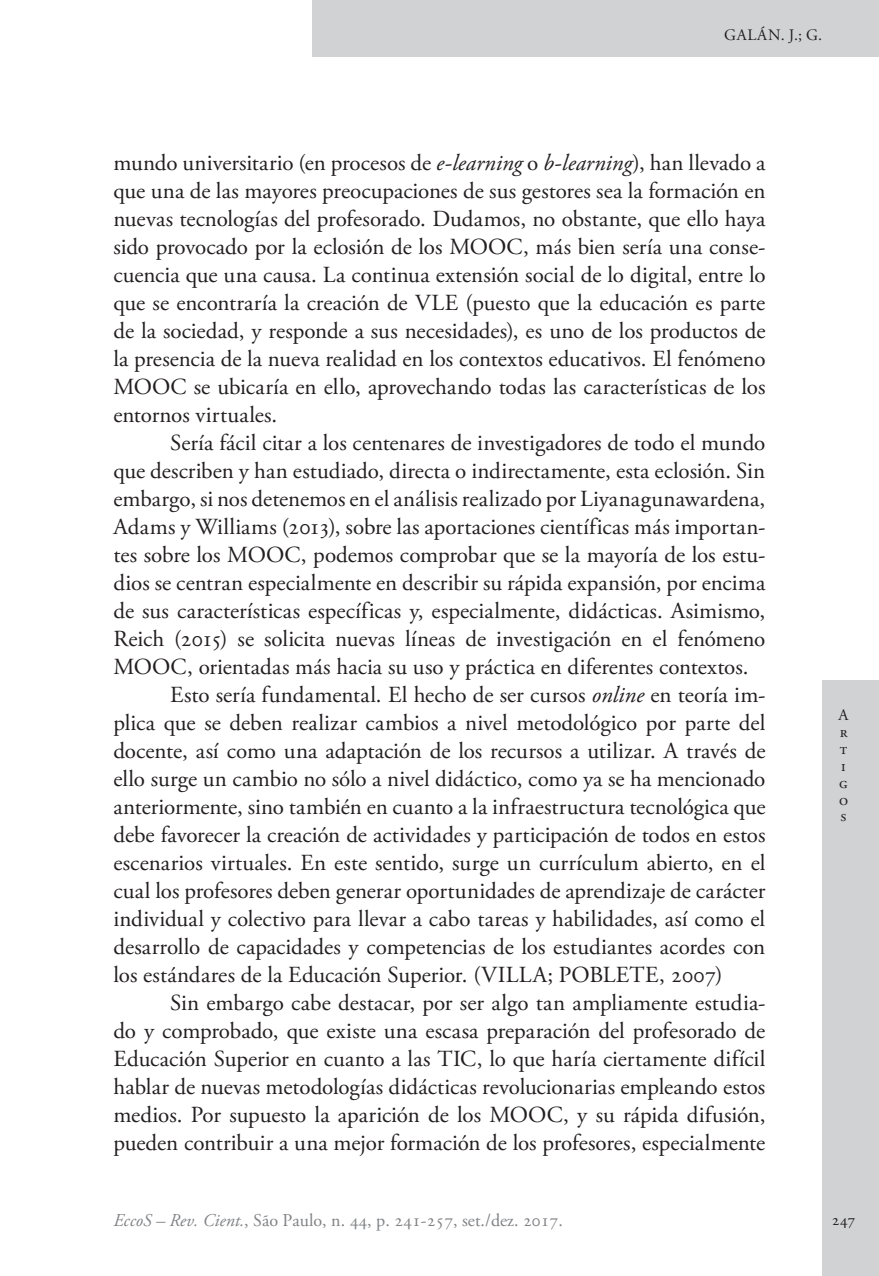
<style>
.page{position:relative;width:879px;height:1276px;background:#fff}
.page>*{position:absolute;margin:0;border:0;box-sizing:border-box;transform-origin:0 0}
.Ec_Normal{font:23px/28px "Adobe Garamond Pro";letter-spacing:-.005em;color:#231f20;text-align:justify}
.t1{font:18px "Adobe Garamond Pro";color:#808285}
.t2{font:16px/16.8px "Adobe Garamond Pro";letter-spacing:.045em;color:#231f20}
.s1{font-style:italic}
</style>
<div class="page">
<div style="left:312px;top:0;width:567px;height:57px;background:#d1d2d4"></div>
<div style="left:822px;top:680px;width:57px;height:596px;background:#d1d2d4"></div>
<p class="t2" style="left:724px;top:27px;width:100px">GALÁN. J.; G.</p>
<p class="Ec_Normal" style="left:113px;top:150px;width:654px">mundo universitario (en procesos de <span class="s1">e-learning</span> o <span class="s1">b-learning</span>), han llevado a que una de las mayores preocupaciones de sus gestores sea la formación en nuevas tecnologías del profesorado. Dudamos, no obstante, que ello haya sido provocado por la eclosión de los MOOC, más bien sería una conse&shy;cuencia que una causa. La continua extensión social de lo digital, entre lo que se encontraría la creación de VLE (puesto que la educación es parte de la sociedad, y responde a sus necesidades), es uno de los productos de la presencia de la nueva realidad en los contextos educativos. El fenómeno MOOC se ubicaría en ello, aprovechando todas las características de los entornos virtuales.</p>
<p class="Ec_Normal" style="left:113px;top:430px;width:654px;text-indent:57px">Sería fácil citar a los centenares de investigadores de todo el mundo que describen y han estudiado, directa o indirectamente, esta eclosión. Sin embargo, si nos detenemos en el análisis realizado por Liyanagunawardena, Adams y Williams (2013), sobre las aportaciones científicas más importan&shy;tes sobre los MOOC, podemos comprobar que se la mayoría de los estu&shy;dios se centran especialmente en describir su rápida expansión, por encima de sus características específicas y, especialmente, didácticas. Asimismo, Reich (2015) se solicita nuevas líneas de investigación en el fenómeno MOOC, orientadas más hacia su uso y práctica en diferentes contextos.</p>
<p class="Ec_Normal" style="left:113px;top:682px;width:653px;text-indent:57px">Esto sería fundamental. El hecho de ser cursos <span class="s1">online</span> en teoría im&shy;plica que se deben realizar cambios a nivel metodológico por parte del docente, así como una adaptación de los recursos a utilizar. A través de ello surge un cambio no sólo a nivel didáctico, como ya se ha mencionado anteriormente, sino también en cuanto a la infraestructura tecnológica que debe favorecer la creación de actividades y participación de todos en estos escenarios virtuales. En este sentido, surge un currículum abierto, en el cual los profesores deben generar oportunidades de aprendizaje de carácter individual y colectivo para llevar a cabo tareas y habilidades, así como el desarrollo de capacidades y competencias de los estudiantes acordes con los estándares de la Educación Superior. (VILLA; POBLETE, 2007)</p>
<p class="Ec_Normal" style="left:113px;top:990px;width:653px;text-indent:57px">Sin embargo cabe destacar, por ser algo tan ampliamente estudia&shy;do y comprobado, que existe una escasa preparación del profesorado de Educación Superior en cuanto a las TIC, lo que haría ciertamente difícil hablar de nuevas metodologías didácticas revolucionarias empleando estos medios. Por supuesto la aparición de los MOOC, y su rápida difusión, pueden contribuir a una mejor formación de los profesores, especialmente</p>
<p class="t2" style="left:838px;top:707px;width:11px">A r t i g o s</p>
<p class="t1" style="left:113px;top:1209px;width:451px"><span class="s1">EccoS – Rev. Cient.</span>, São Paulo, n. 44, p. 241-257, set./dez. 2017.</p>
<p class="t2" style="left:832px;top:1212px;width:25px">247</p>
</div>
